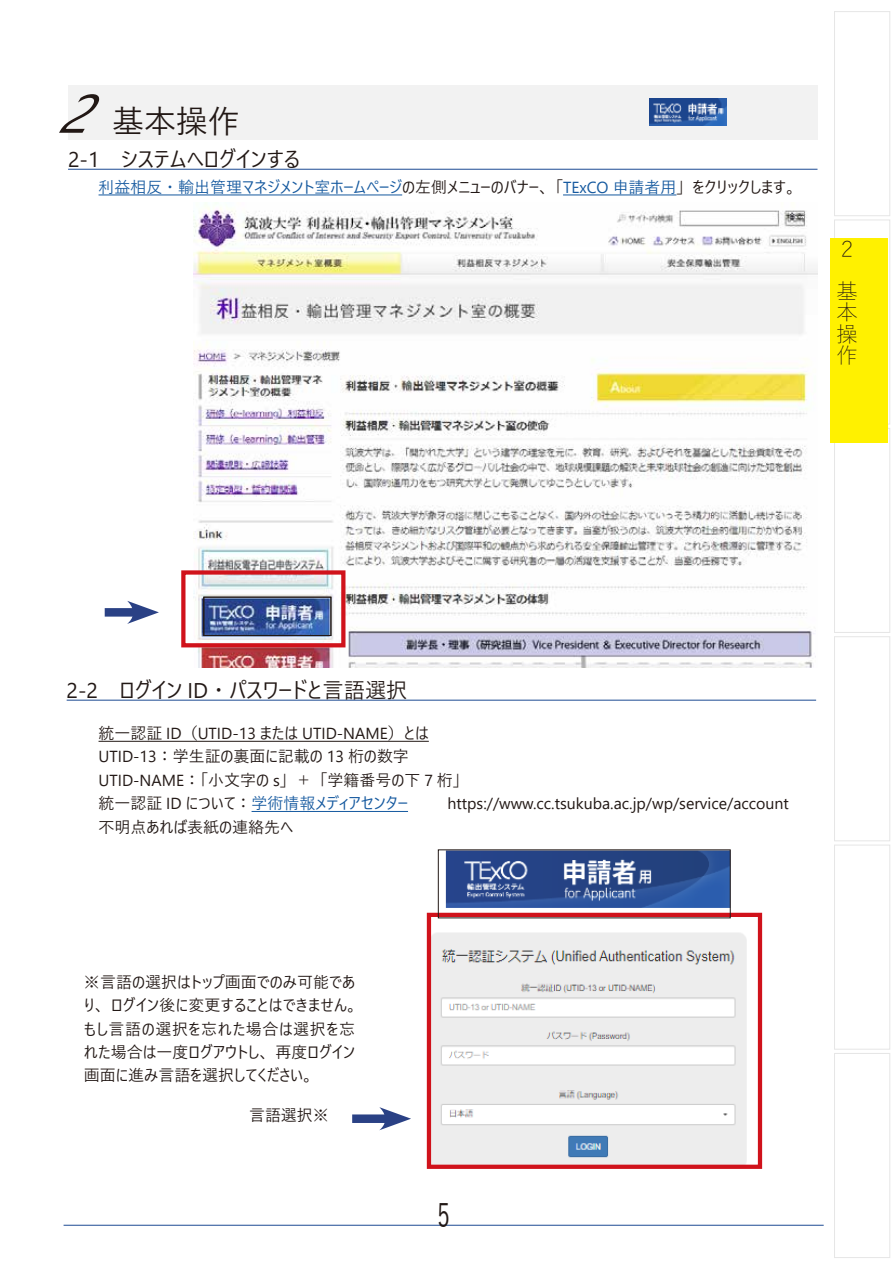
<style>
.page{position:relative;width:893px;height:1263px;background:#fff}
.page>*{position:absolute;margin:0;border:0;box-sizing:border-box;transform-origin:0 0}
.t1{font:31.95px "Yu Gothic UI";color:#221815}
.t2{font:31.95px "Yu Gothic UI";color:#221815;scale:.67 1}
.t3{font:21.3px "Yu Gothic UI";color:#221815}
.t4{font:300 21.3px/21.3px "Yu Gothic UI";color:#221815}
.t5{font:15.9px/23.4px "Yu Gothic UI";color:#221815}
.t6{font:15.9px "Yu Gothic UI";color:#15599f}
.s1{font-style:italic;font-size:54.15px}
.s2{color:#221815}
.s3{color:#15599f}
</style>
<div class="page">
<hr style="left:64px;top:1225px;width:760px;height:1px;background:#2a5599">
<div style="left:834px;top:11px;width:56px;height:205px;border:1px solid #e6e6e6"></div>
<div style="left:834px;top:220px;width:56px;height:204px;border:1px solid #e6e6e6"></div>
<div style="left:834px;top:428px;width:56px;height:205px;border:1px solid #e6e6e6"></div>
<div style="left:834px;top:636px;width:56px;height:205px;border:1px solid #e6e6e6"></div>
<div style="left:834px;top:845px;width:56px;height:204px;border:1px solid #e6e6e6"></div>
<div style="left:834px;top:1053px;width:56px;height:205px;border:1px solid #e6e6e6"></div>
<div style="left:68px;top:85px;width:749px;height:54px;background:#f2f2f2"></div>
<hr style="left:99px;top:195px;width:303px;height:1px;background:#15599f">
<hr style="left:563px;top:195px;width:113px;height:1px;background:#15599f">
<hr style="left:68px;top:169px;width:749px;height:1px;background:#2a5599">
<div style="left:105px;top:608px;width:35px;height:9px;background:#2a4185"></div>
<svg style="left:127px;top:601px;width:32px;height:23px"></svg>
<img style="left:649px;top:99px;width:77px;height:27px">
<img style="left:194px;top:207px;width:623px;height:460px">
<div style="left:181px;top:570px;width:164px;height:77px;border:4px solid #d0121b"></div>
<div style="left:204px;top:597px;width:127px;height:39px;border:1px solid #221815"></div>
<img style="left:379px;top:849px;width:384px;height:320px">
<hr style="left:99px;top:741px;width:330px;height:1px;background:#221815">
<hr style="left:252px;top:811px;width:156px;height:1px;background:#15599f">
<hr style="left:67px;top:700px;width:749px;height:1px;background:#2a5599">
<div style="left:352px;top:1114px;width:41px;height:9px;background:#2a4185"></div>
<svg style="left:379px;top:1107px;width:32px;height:23px"></svg>
<div style="left:427px;top:913px;width:335px;height:256px;border:4px solid #d0121b"></div>
<div style="left:830px;top:238px;width:58px;height:204px;background:#fff100"></div>
<h1 class="t1" style="left:56px;top:91px;width:185px"><span class="s1">2</span>基本操作</h1>
<h2 class="t3" style="left:68px;top:140px;width:234px">2-1　システムへログインする</h2>
<p class="t6" style="left:99px;top:172px;width:700px">利益相反・輸出管理マネジメント室ホームぺージ<span class="s2">の左側メニューのバナー、「</span>TExCO 申請者用<span class="s2">」をクリックします。</span></p>
<h2 class="t4" style="left:837px;top:225px;width:23px;line-height:42.5px">2基</h2>
<h2 class="t4" style="left:837px;top:299px;width:22px;text-align:justify">本操作</h2>
<h2 class="t3" style="left:67px;top:671px;width:342px">2-2　ログイン ID ・パスワードと言語選択</h2>
<p class="t5" style="left:99px;top:719px;width:364px">統一認証 ID（UTID-13 または UTID-NAME）とは<br>UTID-13：学生証の裏面に記載の 13 桁の数字<br>UTID-NAME：「小文字の s」＋「学籍番号の下 7 桁」統一認証 ID について：<span class="s3">学術情報メディアセンター</span></p>
<p class="t5" style="left:447px;top:789px;width:343px">https://www.cc.tsukuba.ac.jp/wp/service/account</p>
<p class="t5" style="left:99px;top:813px;width:196px">不明点あれば表紙の連絡先へ</p>
<p class="t5" style="left:84px;top:968px;width:275px">※言語の選択はトップ画面でのみ可能であり、ログイン後に変更することはできません。もし言語の選択を忘れた場合は選択を忘れた場合は一度ログアウトし、再度ログイン画面に進み言語を選択してください。</p>
<p class="t5" style="left:249px;top:1101px;width:81px">言語選択※</p>
<h1 class="t2" style="left:433px;top:1186px;width:33px">5</h1>
</div>
